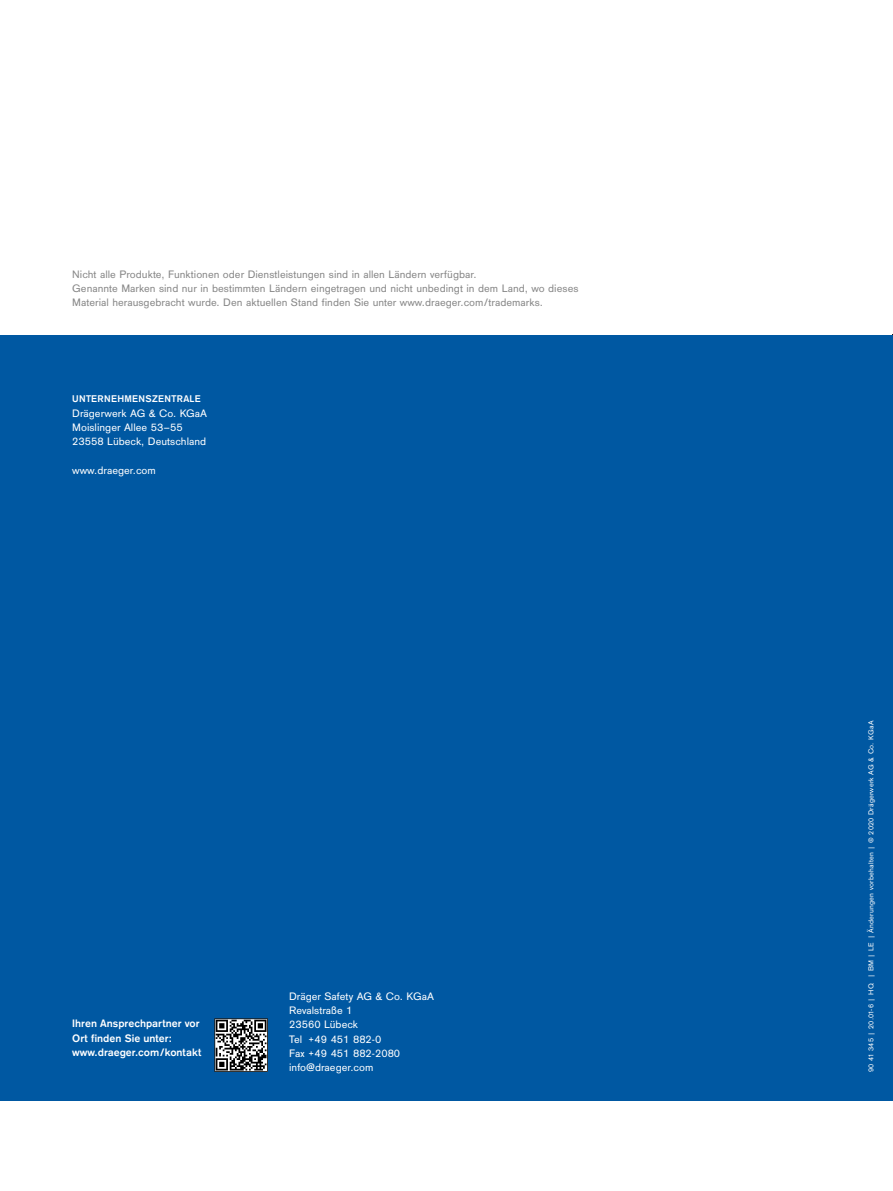
<style>
.page{position:relative;width:893px;height:1191px;background:#fff}
.page>*{position:absolute;margin:0;border:0;box-sizing:border-box;transform-origin:0 0}
.t1{font:11.25px/14.2px "Draeger Sans";color:#878787}
.t2{font:11.25px/14.2px "Draeger Sans";color:#fff}
.t3{font:700 11.25px/14.2px "Draeger Sans";color:#fff}
.t4{font:11.25px/14.2px "Draeger San Tab";color:#fff}
.t5{font:700 10.2px "Draeger Sans";letter-spacing:.025em;color:#fff}
.t6{font:7.5px "Draeger Sans";letter-spacing:.025em;color:#fff}
.s1{font-family:"Draeger San Tab"}
.s2{font-family:"Draeger Sans"}
</style>
<div class="page">
<div style="left:0;top:335px;width:893px;height:765px;background:#0058a2"></div>
<svg style="left:214px;top:1018px;width:54px;height:53px;background:#7b7c7c"></svg>
<p class="t1" style="left:72px;top:266px;width:508px">Nicht alle Produkte, Funktionen oder Dienstleistungen sind in allen Ländern verfügbar.<br>Genannte Marken sind nur in bestimmten Ländern eingetragen und nicht unbedingt in dem Land, wo dieses<br>Material herausgebracht wurde. Den aktuellen Stand finden Sie unter www.draeger.com/trademarks.</p>
<p class="t5" style="left:72px;top:392px;width:130px">UNTERNEHMENSZENTRALE</p>
<p class="t2" style="left:72px;top:405px;width:136px">Drägerwerk AG &amp; Co. KGaA<br>Moislinger Allee <span class="s1">53</span>–<span class="s1">55<br>23558</span> Lübeck, Deutschland</p>
<p class="t2" style="left:72px;top:462px;width:85px">www.draeger.com</p>
<p class="t3" style="left:72px;top:1016px;width:131px">Ihren Ansprechpartner vor<br>Ort finden Sie unter: www.draeger.com/kontakt</p>
<p class="t2" style="left:289px;top:988px;width:146px">Dräger Safety AG &amp; Co. KGaA<br>Revalstraße <span class="s1">1<br>23560</span> Lübeck</p>
<p class="t4" style="left:289px;top:1031px;width:113px"><span class="s2">Tel +</span>49 451 882-0<br><span class="s2">Fax +</span>49 451 882-2080</p>
<p class="t2" style="left:289px;top:1059px;width:86px">info@draeger.com</p>
<p class="t6" style="left:866px;top:1071px;width:353px;rotate:-90deg">90 41 345 | 20.01-6 | HQ | BM | LE | Änderungen vorbehalten | © 2020 Drägerwerk AG &amp; Co. KGaA</p>
</div>
